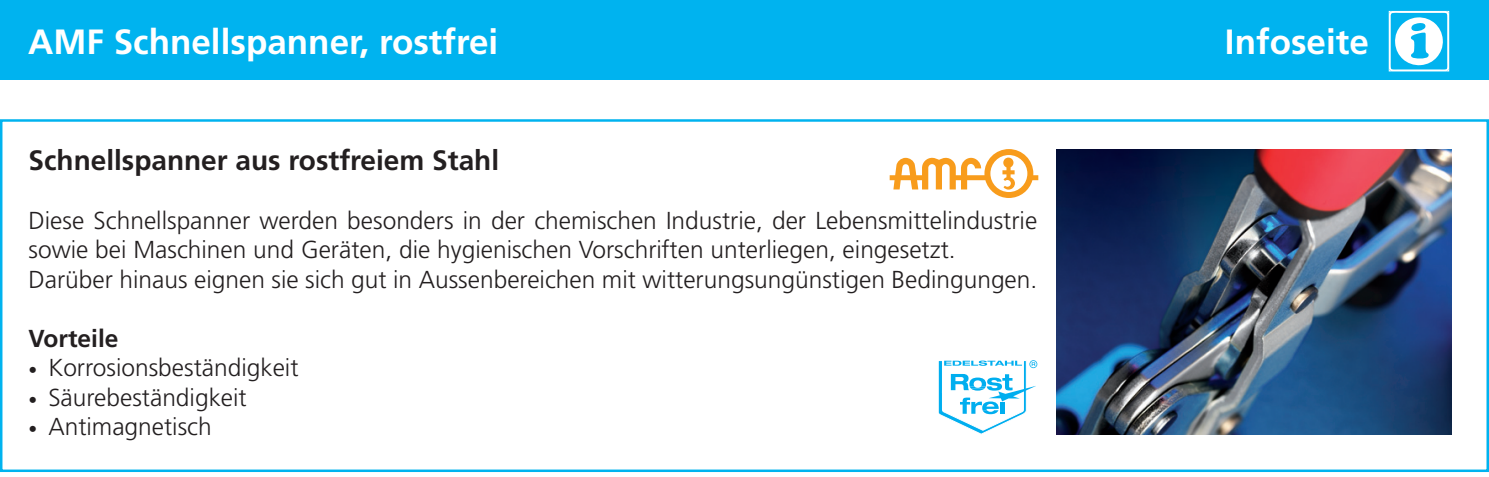
<style>
.page{position:relative;width:1489px;height:477px;background:#fff}
.page>*{position:absolute;margin:0;border:0;box-sizing:border-box;transform-origin:0 0}
.t1{font:700 35px "Frutiger LT Pro";color:#fff}
.t2{font:700 28px "Frutiger LT Pro";color:#231f20}
.t3{font:300 24.5px/29.4px "Frutiger LT Pro";color:#231f20}
.t4{font:700 24.5px "Frutiger LT Pro";color:#231f20}
.s1{font-size:17.5px}
</style>
<div class="page">
<div style="left:0;top:0;width:1488px;height:79px;background:#00b3ef"></div>
<svg style="left:1388px;top:11px;width:60px;height:60px"></svg>
<div style="left:0;top:119px;width:1488px;height:352px;border:2px solid #00b3ef"></div>
<img style="left:1056px;top:149px;width:395px;height:285px">
<svg style="left:938px;top:360px;width:99px;height:74px"></svg>
<svg style="left:889px;top:149px;width:149px;height:49px"></svg>
<h1 class="t1" style="left:28px;top:21px;width:472px">AMF Schnellspanner, rostfrei</h1>
<h1 class="t1" style="left:1224px;top:21px;width:145px">Infoseite</h1>
<p class="t2" style="left:29px;top:144px;width:472px">Schnellspanner aus rostfreiem Stahl</p>
<p class="t3" style="left:29px;top:206px;width:1010px">Diese Schnellspanner werden besonders in der chemischen Industrie, der Lebensmittelindustrie sowie bei Maschinen und Geräten, die hygienischen Vorschriften unterliegen, eingesetzt.<br>Darüber hinaus eignen sie sich gut in Aussenbereichen mit witterungsungünstigen Bedingungen.</p>
<p class="t4" style="left:29px;top:323px;width:91px">Vorteile</p>
<p class="t3" style="left:29px;top:353px;width:271px"><span class="s1">•</span> Korrosionsbeständigkeit</p>
<p class="t3" style="left:29px;top:382px;width:220px"><span class="s1">•</span> Säurebeständigkeit</p>
<p class="t3" style="left:29px;top:411px;width:185px"><span class="s1">•</span> Antimagnetisch</p>
</div>
